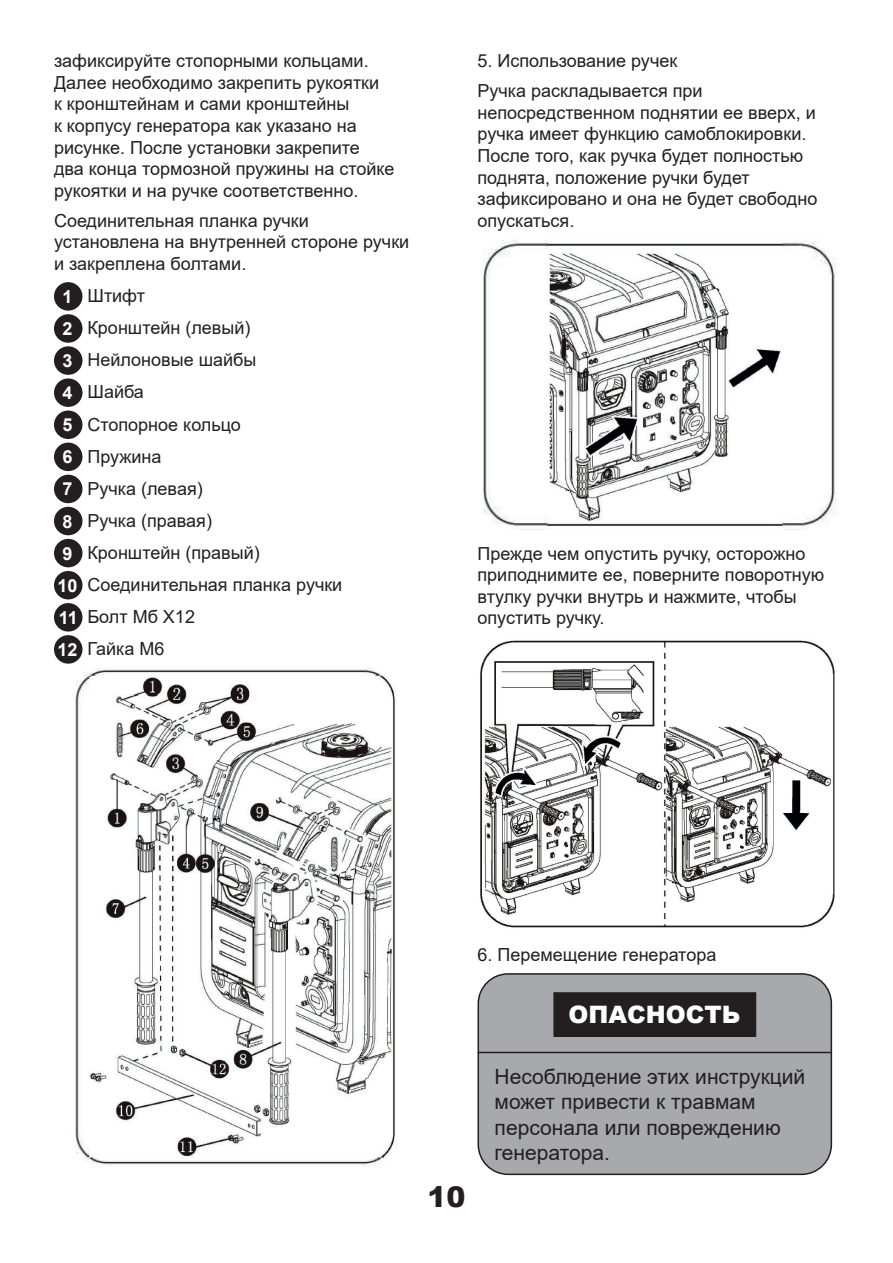
<style>
.page{position:relative;width:893px;height:1263px;background:#fff}
.page>*{position:absolute;margin:0;border:0;box-sizing:border-box;transform-origin:0 0}
.t1{font:900 28.5px "Arial";color:#231f20}
.t2{font:900 24px "Arial";color:#fff}
.t3{font:21px/25.2px "Arial";color:#231f20}
.t4{font:18px/21.6px "Arial";color:#231f20}
.s1{font-weight:700;color:#fff}
</style>
<div class="page">
<div style="left:55px;top:283px;width:26px;height:26px;background:#231f20;border-radius:50%"></div>
<div style="left:54px;top:282px;width:28px;height:29px;border:2px solid #231f20;border-radius:50%"></div>
<div style="left:55px;top:315px;width:26px;height:26px;background:#231f20;border-radius:50%"></div>
<div style="left:54px;top:314px;width:28px;height:29px;border:2px solid #231f20;border-radius:50%"></div>
<div style="left:55px;top:347px;width:26px;height:27px;background:#231f20;border-radius:50%"></div>
<div style="left:54px;top:346px;width:28px;height:29px;border:2px solid #231f20;border-radius:50%"></div>
<div style="left:55px;top:380px;width:26px;height:26px;background:#231f20;border-radius:50%"></div>
<div style="left:54px;top:378px;width:28px;height:29px;border:2px solid #231f20;border-radius:50%"></div>
<div style="left:55px;top:412px;width:26px;height:26px;background:#231f20;border-radius:50%"></div>
<div style="left:54px;top:410px;width:28px;height:29px;border:2px solid #231f20;border-radius:50%"></div>
<div style="left:55px;top:444px;width:26px;height:26px;background:#231f20;border-radius:50%"></div>
<div style="left:54px;top:443px;width:28px;height:28px;border:2px solid #231f20;border-radius:50%"></div>
<div style="left:55px;top:476px;width:26px;height:26px;background:#231f20;border-radius:50%"></div>
<div style="left:54px;top:475px;width:28px;height:28px;border:2px solid #231f20;border-radius:50%"></div>
<div style="left:55px;top:508px;width:26px;height:26px;background:#231f20;border-radius:50%"></div>
<div style="left:54px;top:507px;width:28px;height:28px;border:2px solid #231f20;border-radius:50%"></div>
<div style="left:55px;top:540px;width:26px;height:26px;background:#231f20;border-radius:50%"></div>
<div style="left:54px;top:539px;width:28px;height:28px;border:2px solid #231f20;border-radius:50%"></div>
<div style="left:55px;top:572px;width:26px;height:26px;background:#231f20;border-radius:50%"></div>
<div style="left:54px;top:571px;width:28px;height:28px;border:2px solid #231f20;border-radius:50%"></div>
<div style="left:55px;top:604px;width:26px;height:26px;background:#231f20;border-radius:50%"></div>
<div style="left:54px;top:603px;width:28px;height:28px;border:2px solid #231f20;border-radius:50%"></div>
<div style="left:55px;top:636px;width:26px;height:26px;background:#231f20;border-radius:50%"></div>
<div style="left:54px;top:635px;width:28px;height:29px;border:2px solid #231f20;border-radius:50%"></div>
<img style="left:75px;top:668px;width:321px;height:499px">
<img style="left:483px;top:240px;width:354px;height:287px">
<img style="left:480px;top:640px;width:355px;height:288px">
<div style="left:478px;top:974px;width:353px;height:200px;background:#a8a9ad;border-radius:30px"></div>
<div style="left:477px;top:973px;width:355px;height:202px;border:2px solid #231f20;border-radius:30px"></div>
<hr style="left:478px;top:1052px;width:354px;height:1px;background:#231f20">
<div style="left:554px;top:993px;width:201px;height:43px;background:#231f20"></div>
<div style="left:553px;top:992px;width:203px;height:45px;border:2px solid #231f20"></div>
<p class="t4" style="left:54px;top:50px;width:342px">зафиксируйте стопорными кольцами.<br>Далее необходимо закрепить рукоятки<br>к кронштейнам и сами кронштейны<br>к корпусу генератора как указано на рисунке. После установки закрепите<br>два конца тормозной пружины на стойке рукоятки и на ручке соответственно.</p>
<p class="t4" style="left:54px;top:210px;width:357px">Соединительная планка ручки установлена на внутренней стороне ручки и закреплена болтами.</p>
<p class="t4" style="left:58px;top:280px;width:286px;line-height:32.1px"><span class="s1">1</span> Штифт<br><span class="s1">2</span> Кронштейн (левый)<br><span class="s1">3</span> Нейлоновые шайбы<br><span class="s1">4</span> Шайба<br><span class="s1">5</span> Стопорное кольцо<br><span class="s1">6</span> Пружина<br><span class="s1">7</span> Ручка (левая)<br><span class="s1">8</span> Ручка (правая)<br><span class="s1">9</span> Кронштейн (правый)<br><span class="s1">10</span> Соединительная планка ручки<br><span class="s1">11</span> Болт Мб Х12<br><span class="s1">12</span> Гайка М6</p>
<p class="t4" style="left:477px;top:46px;width:227px;line-height:30.2px">5. Использование ручек<br>Ручка раскладывается при</p>
<p class="t4" style="left:477px;top:102px;width:341px">непосредственном поднятии ее вверх, и ручка имеет функцию самоблокировки.<br>После того, как ручка будет полностью поднята, положение ручки будет зафиксировано и она не будет свободно опускаться.</p>
<p class="t4" style="left:477px;top:542px;width:348px">Прежде чем опустить ручку, осторожно приподнимите ее, поверните поворотную втулку ручки внутрь и нажмите, чтобы опустить ручку.</p>
<p class="t4" style="left:477px;top:944px;width:240px">6. Перемещение генератора</p>
<h2 class="t2" style="left:568px;top:997px;width:173px">ОПАСНОСТЬ</h2>
<h1 class="t1" style="left:427px;top:1176px;width:40px">10</h1>
<p class="t3" style="left:495px;top:1064px;width:312px">Несоблюдение этих инструкций может привести к травмам персонала или повреждению генератора.</p>
</div>
